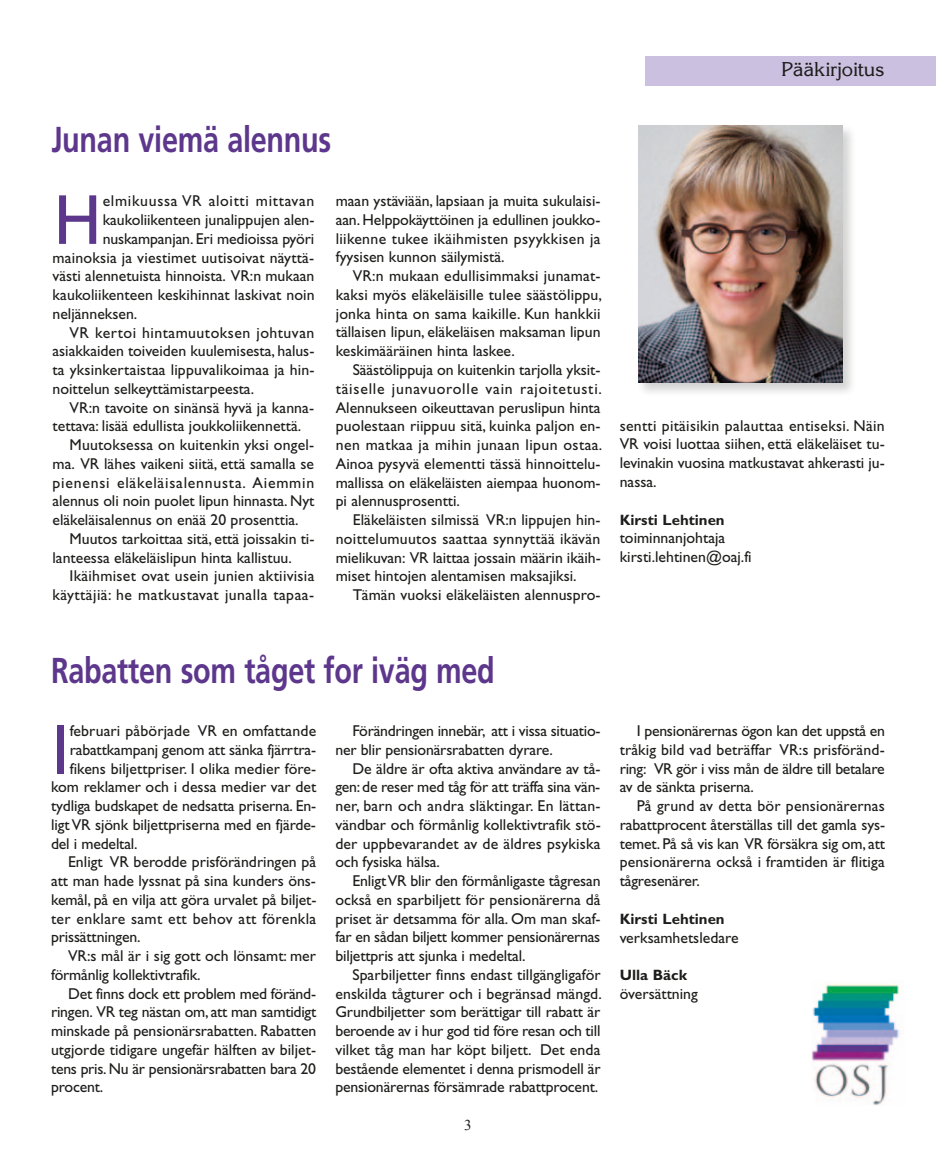
<style>
.page{position:relative;width:936px;height:1170px;background:#fff}
.page>*{position:absolute;margin:0;border:0;box-sizing:border-box;transform-origin:0 0}
.t1{font:69.45px "Frutiger LT Std";color:#5d378c}
.t2{font:700 36px "Frutiger LT Std";letter-spacing:-.01em;color:#5d378c;scale:.8 1}
.t3{font:19.5px "Korinna Std";letter-spacing:-.01em;color:#1d1d1b}
.t4{font:15.75px/18.8px "Gill Sans Std";color:#1d1d1b;text-align:justify}
.t5{font:15.75px "Gill Sans Std";letter-spacing:.03em;color:#1d1d1b}
.t6{font:15.75px "Gill Sans Std";letter-spacing:.05em;color:#1d1d1b}
.t7{font:15.75px "Gill Sans Std";letter-spacing:.02em;color:#1d1d1b}
.t8{font:15.75px "Gill Sans Std";letter-spacing:.045em;color:#1d1d1b}
.t9{font:700 15px "Gill Sans Std";color:#1d1d1b}
.t10{font:15px "Times New Roman";color:#1d1d1b}
</style>
<div class="page">
<img style="left:812px;top:983px;width:88px;height:122px">
<div style="left:645px;top:56px;width:290px;height:29px;background:#cbc0e0"></div>
<div style="left:636px;top:123px;width:220px;height:274px;background:#1d1d1b;opacity:.2"></div>
<img style="left:638px;top:125px;width:204px;height:257px">
<h2 class="t2" style="left:51px;top:118px;width:351px">Junan viemä alennus</h2>
<h1 class="t1" style="left:53px;top:179px;width:52px">H</h1>
<p class="t8" style="left:103px;top:192px;width:213px">elmikuussa VR aloitti mittavan</p>
<p class="t4" style="left:103px;top:210px;width:213px">kaukoliikenteen junalippujen alen-</p>
<p class="t4" style="left:103px;top:229px;width:213px">nuskampanjan. Eri medioissa pyöri</p>
<p class="t4" style="left:53px;top:248px;width:263px">mainoksia ja viestimet uutisoivat näyttä-</p>
<p class="t4" style="left:53px;top:267px;width:263px">västi alennetuista hinnoista. VR:n mukaan</p>
<p class="t4" style="left:53px;top:285px;width:263px">kaukoliikenteen keskihinnat laskivat noin</p>
<p class="t4" style="left:53px;top:304px;width:86px">neljänneksen.</p>
<p class="t5" style="left:70px;top:323px;width:246px">VR kertoi hintamuutoksen johtuvan</p>
<p class="t4" style="left:53px;top:342px;width:263px">asiakkaiden toiveiden kuulemisesta, halus-</p>
<p class="t4" style="left:53px;top:360px;width:263px">ta yksinkertaistaa lippuvalikoimaa ja hin-</p>
<p class="t4" style="left:53px;top:379px;width:203px">noittelun selkeyttämistarpeesta.</p>
<p class="t4" style="left:70px;top:398px;width:246px">VR:n tavoite on sinänsä hyvä ja kanna-</p>
<p class="t4" style="left:53px;top:417px;width:250px">tettava: lisää edullista joukkoliikennettä.</p>
<p class="t4" style="left:70px;top:435px;width:246px">Muutoksessa on kuitenkin yksi ongel-</p>
<p class="t4" style="left:53px;top:454px;width:263px">ma. VR lähes vaikeni siitä, että samalla se</p>
<p class="t6" style="left:53px;top:473px;width:263px">pienensi eläkeläisalennusta. Aiemmin</p>
<p class="t4" style="left:53px;top:492px;width:263px">alennus oli noin puolet lipun hinnasta. Nyt</p>
<p class="t4" style="left:53px;top:510px;width:247px">eläkeläisalennus on enää 20 prosenttia.</p>
<p class="t4" style="left:70px;top:529px;width:246px">Muutos tarkoittaa sitä, että joissakin ti-</p>
<p class="t4" style="left:53px;top:548px;width:241px">lanteessa eläkeläislipun hinta kallistuu.</p>
<p class="t4" style="left:70px;top:567px;width:246px">Ikäihmiset ovat usein junien aktiivisia</p>
<p class="t5" style="left:53px;top:585px;width:263px">käyttäjiä: he matkustavat junalla tapaa-</p>
<p class="t4" style="left:336px;top:192px;width:266px">maan ystäviään, lapsiaan ja muita sukulaisi&shy;aan. Helppokäyttöinen ja edullinen joukko&shy;liikenne tukee ikäihmisten psyykkisen ja fyysisen kunnon säilymistä.</p>
<p class="t4" style="left:336px;top:266px;width:268px;text-indent:17px">VR:n mukaan edullisimmaksi junamat&shy;kaksi myös eläkeläisille tulee säästölippu, jonka hinta on sama kaikille. Kun hankkii tällaisen lipun, eläkeläisen maksaman lipun keskimääräinen hinta laskee.</p>
<p class="t4" style="left:336px;top:360px;width:268px;text-indent:17px">Säästölippuja on kuitenkin tarjolla yksit&shy;täiselle junavuorolle vain rajoitetusti.<br>Alennukseen oikeuttavan peruslipun hinta puolestaan riippuu sitä, kuinka paljon en&shy;nen matkaa ja mihin junaan lipun ostaa.<br>Ainoa pysyvä elementti tässä hinnoittelu&shy;mallissa on eläkeläisten aiempaa huonom&shy;pi alennusprosentti.</p>
<p class="t4" style="left:336px;top:510px;width:266px;text-indent:17px">Eläkeläisten silmissä VR:n lippujen hin&shy;noittelumuutos saattaa synnyttää ikävän mielikuvan: VR laittaa jossain määrin ikäih&shy;miset hintojen alentamisen maksajiksi.</p>
<p class="t4" style="left:353px;top:585px;width:249px">Tämän vuoksi eläkeläisten alennuspro-</p>
<p class="t3" style="left:781px;top:57px;width:104px">Pääkirjoitus</p>
<p class="t4" style="left:619px;top:416px;width:267px">sentti pitäisikin palauttaa entiseksi. Näin VR voisi luottaa siihen, että eläkeläiset tu&shy;levinakin vuosina matkustavat ahkerasti ju&shy;nassa.</p>
<p class="t9" style="left:619px;top:510px;width:106px">Kirsti Lehtinen</p>
<p class="t4" style="left:619px;top:529px;width:133px">toiminnanjohtaja kirsti.lehtinen@oaj.fi</p>
<h2 class="t2" style="left:51px;top:649px;width:556px">Rabatten som tåget for iväg med</h2>
<h1 class="t1" style="left:51px;top:708px;width:21px">I</h1>
<p class="t4" style="left:70px;top:721px;width:248px">februari påbörjade VR en omfattande</p>
<p class="t4" style="left:70px;top:740px;width:248px">rabattkampanj genom att sänka fjärrtra-</p>
<p class="t4" style="left:70px;top:759px;width:248px">fikens biljettpriser. I olika medier före-</p>
<p class="t4" style="left:51px;top:777px;width:267px">kom reklamer och i dessa medier var det</p>
<p class="t4" style="left:51px;top:796px;width:267px">tydliga budskapet de nedsatta priserna. En-</p>
<p class="t4" style="left:51px;top:815px;width:266px">ligt VR sjönk biljettpriserna med en fjärde-</p>
<p class="t4" style="left:51px;top:834px;width:88px">del i medeltal.</p>
<p class="t4" style="left:68px;top:852px;width:249px">Enligt VR berodde prisförändringen på</p>
<p class="t4" style="left:51px;top:871px;width:266px">att man hade lyssnat på sina kunders öns-</p>
<p class="t4" style="left:51px;top:890px;width:267px">kemål, på en vilja att göra urvalet på biljet-</p>
<p class="t7" style="left:51px;top:909px;width:267px">ter enklare samt ett behov att förenkla</p>
<p class="t4" style="left:51px;top:927px;width:91px">prissättningen.</p>
<p class="t4" style="left:68px;top:946px;width:249px">VR:s mål är i sig gott och lönsamt: mer</p>
<p class="t4" style="left:51px;top:965px;width:151px">förmånlig kollektivtrafik.</p>
<p class="t4" style="left:68px;top:984px;width:249px">Det finns dock ett problem med föränd-</p>
<p class="t4" style="left:51px;top:1002px;width:267px">ringen. VR teg nästan om, att man samtidigt</p>
<p class="t4" style="left:51px;top:1021px;width:267px">minskade på pensionärsrabatten. Rabatten</p>
<p class="t4" style="left:51px;top:1040px;width:267px">utgjorde tidigare ungefär hälften av biljet-</p>
<p class="t4" style="left:51px;top:1058px;width:266px">tens pris. Nu är pensionärsrabatten bara 20</p>
<p class="t4" style="left:51px;top:1077px;width:54px">procent.</p>
<p class="t4" style="left:335px;top:721px;width:267px;text-indent:17px">Förändringen innebär, att i vissa situatio&shy;ner blir pensionärsrabatten dyrare.</p>
<p class="t4" style="left:335px;top:759px;width:267px;text-indent:17px">De äldre är ofta aktiva användare av tå&shy;gen: de reser med tåg för att träffa sina vän&shy;ner, barn och andra släktingar. En lättan&shy;vändbar och förmånlig kollektivtrafik stö&shy;der uppbevarandet av de äldres psykiska och fysiska hälsa.</p>
<p class="t4" style="left:335px;top:871px;width:267px;text-indent:17px">Enligt VR blir den förmånligaste tågresan också en sparbiljett för pensionärerna då priset är detsamma för alla. Om man skaf&shy;far en sådan biljett kommer pensionärernas biljettpris att sjunka i medeltal.</p>
<p class="t4" style="left:335px;top:965px;width:268px;text-indent:17px">Sparbiljetter finns endast tillgängligaför enskilda tågturer och i begränsad mängd.<br>Grundbiljetter som berättigar till rabatt är beroende av i hur god tid före resan och till vilket tåg man har köpt biljett. Det enda bestående elementet i denna prismodell är pensionärernas försämrade rabattprocent.</p>
<p class="t10" style="left:464px;top:1115px;width:9px">3</p>
<p class="t4" style="left:619px;top:721px;width:267px;text-indent:17px">I pensionärernas ögon kan det uppstå en tråkig bild vad beträffar VR:s prisföränd&shy;ring: VR gör i viss mån de äldre till betalare av de sänkta priserna.</p>
<p class="t4" style="left:619px;top:796px;width:267px;text-indent:17px">På grund av detta bör pensionärernas rabattprocent återställas till det gamla sys&shy;temet. På så vis kan VR försäkra sig om, att pensionärerna också i framtiden är flitiga tågresenärer.</p>
<p class="t9" style="left:619px;top:909px;width:106px">Kirsti Lehtinen</p>
<p class="t4" style="left:619px;top:927px;width:120px">verksamhetsledare</p>
<p class="t9" style="left:619px;top:966px;width:69px">Ulla Bäck</p>
<p class="t4" style="left:619px;top:984px;width:80px">översättning</p>
</div>
